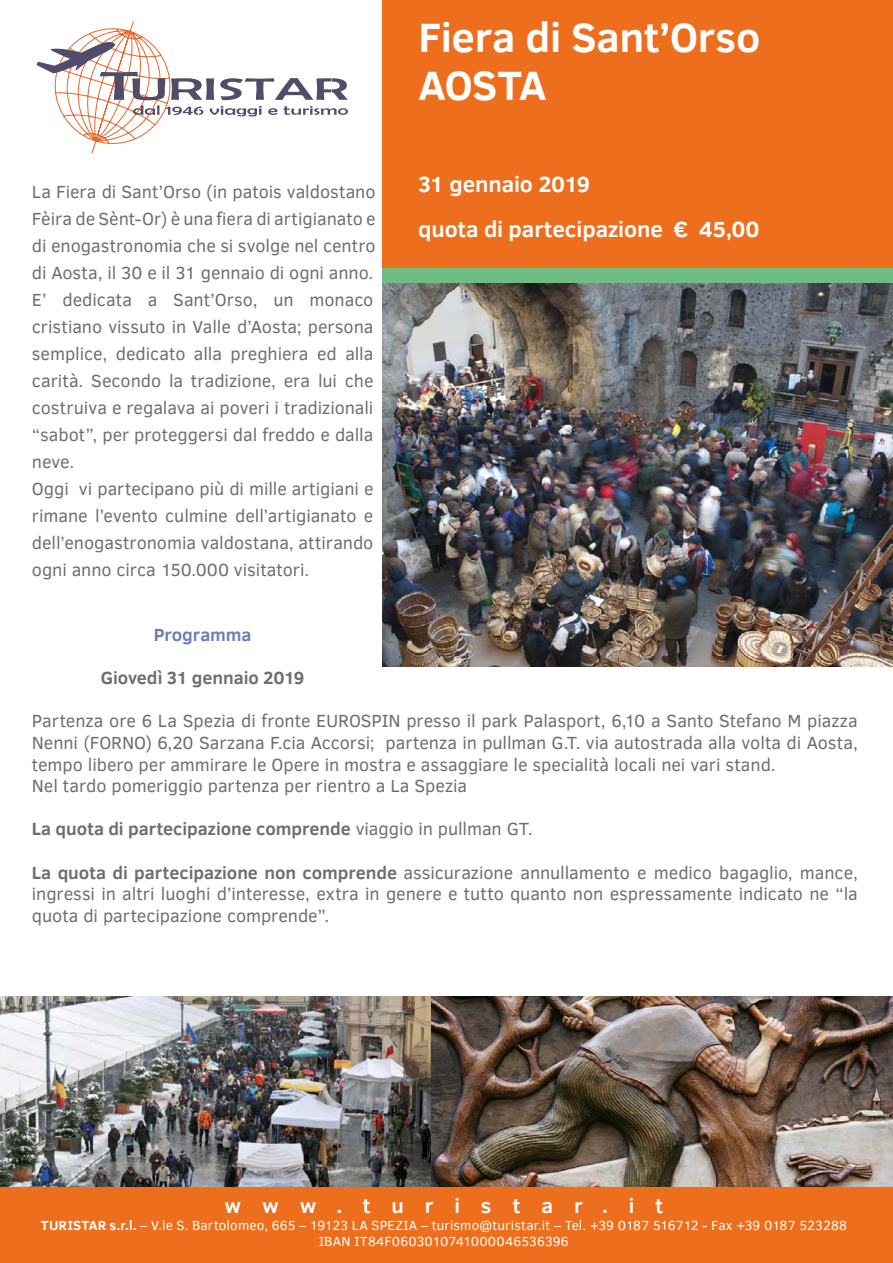
<style>
.page{position:relative;width:893px;height:1263px;background:#fff}
.page>*{position:absolute;margin:0;border:0;box-sizing:border-box;transform-origin:0 0}
.t1{font:700 42px/48px "Clear Sans";letter-spacing:-.005em;color:#fff}
.t2{font:700 22.5px/45px "Clear Sans";letter-spacing:-.005em;color:#fff}
.t3{font:700 21px "Clear Sans";letter-spacing:1.005em;color:#fff}
.t4{font:18px/27px "Clear Sans";letter-spacing:-.005em;color:#6d6e71}
.t5{font:700 18px "Clear Sans";letter-spacing:-.005em;color:#6d6e71}
.t6{font:700 18px "Clear Sans";letter-spacing:-.005em;color:#6e7cb5}
.t7{font:13.5px/16.2px "Clear Sans";letter-spacing:.01em;color:#fff;text-align:center}
.s1{font-weight:400}
.s2{font-weight:700}
</style>
<div class="page">
<img style="left:0;top:996px;width:432px;height:191px">
<img style="left:432px;top:996px;width:461px;height:191px">
<img style="left:382px;top:283px;width:511px;height:383px">
<div style="left:382px;top:245px;width:511px;height:38px;background:#6fbc84"></div>
<div style="left:0;top:1187px;width:893px;height:76px;background:#ed6e1c"></div>
<div style="left:382px;top:0;width:511px;height:268px;background:#ed6e1c"></div>
<svg style="left:36px;top:21px;width:312px;height:132px"></svg>
<p class="t4" style="left:32px;top:178px;width:345px">La Fiera di Sant’Orso (in patois valdostano Fèira de Sènt-Or) è una fiera di artigianato e di enogastronomia che si svolge nel centro di Aosta, il 30 e il 31 gennaio di ogni anno.<br>E’ dedicata a Sant’Orso, un monaco cristiano vissuto in Valle d’Aosta; persona semplice, dedicato alla preghiera ed alla carità. Secondo la tradizione, era lui che costruiva e regalava ai poveri i tradizionali “sabot”, per proteggersi dal freddo e dalla neve.<br>Oggi vi partecipano più di mille artigiani e rimane l’evento culmine dell’artigianato e dell’enogastronomia valdostana, attirando ogni anno circa 150.000 visitatori.</p>
<h1 class="t1" style="left:418px;top:12px;width:343px">Fiera di Sant’Orso<br>AOSTA</h1>
<p class="t2" style="left:418px;top:161px;width:343px">31 gennaio 2019<br>quota di partecipazione € 45,00</p>
<p class="t6" style="left:154px;top:621px;width:99px">Programma</p>
<p class="t5" style="left:101px;top:665px;width:205px">Giovedì 31 gennaio 2019</p>
<p class="t4" style="left:32px;top:710px;width:827px;line-height:21.6px">Partenza ore 6 La Spezia di fronte EUROSPIN presso il park Palasport, 6,10 a Santo Stefano M piazza Nenni (FORNO) 6,20 Sarzana F.cia Accorsi; partenza in pullman G.T. via autostrada alla volta di Aosta, tempo libero per ammirare le Opere in mostra e assaggiare le specialità locali nei vari stand.<br>Nel tardo pomeriggio partenza per rientro a La Spezia</p>
<p class="t5" style="left:32px;top:816px;width:502px">La quota di partecipazione comprende <span class="s1">viaggio in pullman GT.</span></p>
<p class="t4" style="left:32px;top:861px;width:827px;line-height:21.6px;text-align:justify"><span class="s2">La quota di partecipazione non comprende</span> assicurazione annullamento e medico bagaglio, mance, ingressi in altri luoghi d’interesse, extra in genere e tutto quanto non espressamente indicato ne “la quota di partecipazione comprende”.</p>
<p class="t3" style="left:225px;top:1191px;width:440px">www.turistar.it</p>
<p class="t7" style="left:41px;top:1217px;width:807px"><span class="s2">TURISTAR s.r.l.</span> – V.le S. Bartolomeo, 665 – 19123 LA SPEZIA – turismo@turistar.it – Tel. +39 0187 516712 - Fax +39 0187 523288<br>IBAN IT84F0603010741000046536396</p>
</div>
